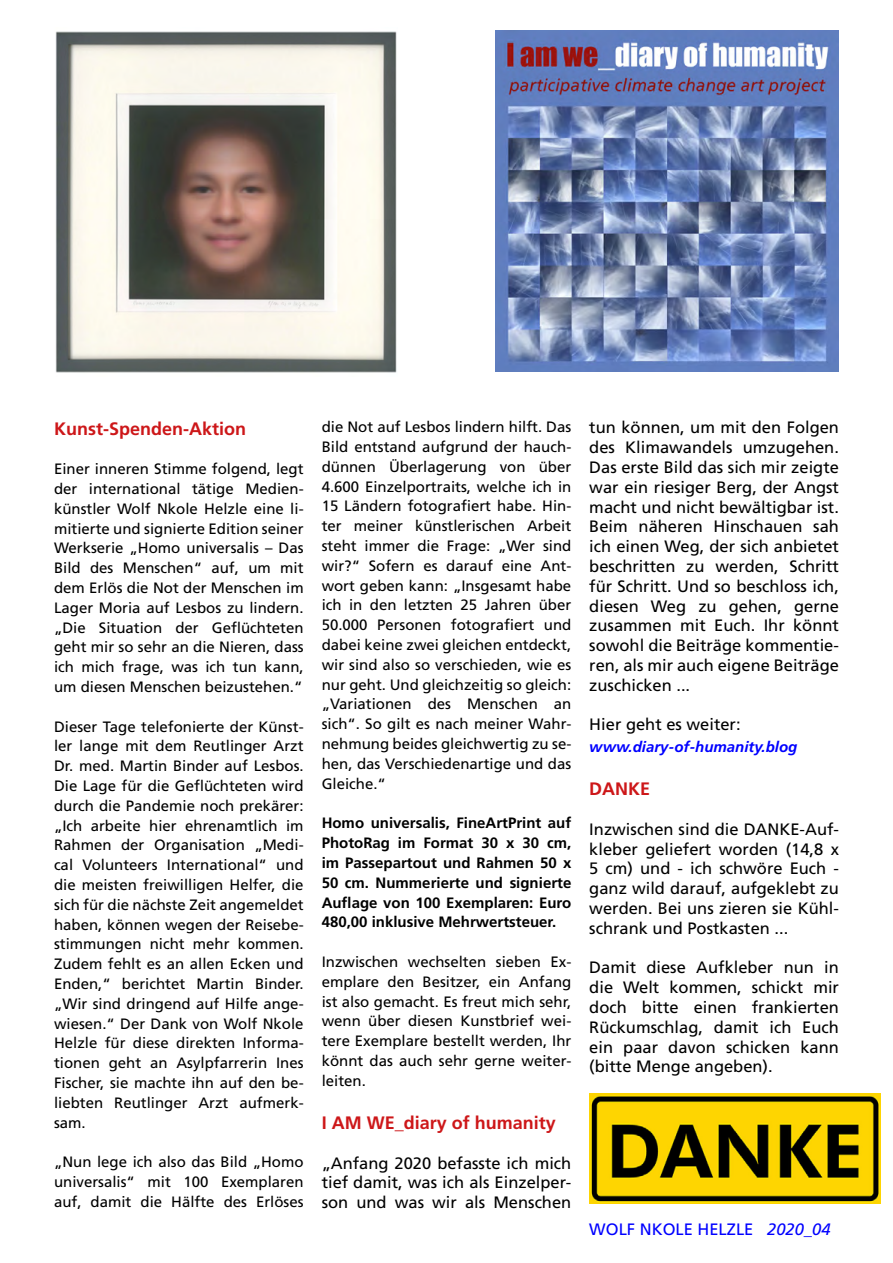
<style>
.page{position:relative;width:893px;height:1263px;background:#fff}
.page>*{position:absolute;margin:0;border:0;box-sizing:border-box;transform-origin:0 0}
.t1{font:700 18px "Frutiger";color:#cd1719}
.t2{font:16.5px/19.8px "Frutiger";color:#000;text-align:justify}
.t3{font:16.5px "Frutiger";color:#00f}
.t4{font:15px/19.8px "Frutiger";color:#000;text-align:justify}
.t5{font:700 15px/19.8px "Frutiger";color:#000;text-align:justify}
.t6{font:italic 700 15px "Frutiger";color:#00f}
.s1{font-style:italic}
</style>
<div class="page">
<img style="left:496px;top:31px;width:343px;height:341px">
<img style="left:589px;top:1093px;width:291px;height:111px">
<img style="left:55px;top:31px;width:342px;height:342px">
<p class="t1" style="left:54px;top:418px;width:194px">Kunst-Spenden-Aktion</p>
<p class="t4" style="left:54px;top:459px;width:251px">Einer inneren Stimme folgend, legt der international tätige Medien&shy;künstler Wolf Nkole Helzle eine li&shy;mitierte und signierte Edition seiner Werkserie „Homo universalis – Das Bild des Menschen“ auf, um mit dem Erlös die Not der Menschen im Lager Moria auf Lesbos zu lindern. „Die Situation der Geflüchteten geht mir so sehr an die Nieren, dass ich mich frage, was ich tun kann, um diesen Menschen beizustehen.“</p>
<p class="t4" style="left:54px;top:716px;width:251px">Dieser Tage telefonierte der Künst&shy;ler lange mit dem Reutlinger Arzt Dr. med. Martin Binder auf Lesbos.<br>Die Lage für die Geflüchteten wird durch die Pandemie noch prekärer: „Ich arbeite hier ehrenamtlich im Rahmen der Organisation „Medi&shy;cal Volunteers International“ und die meisten freiwilligen Helfer, die sich für die nächste Zeit angemeldet haben, können wegen der Reisebe&shy;stimmungen nicht mehr kommen.<br>Zudem fehlt es an allen Ecken und Enden,“ berichtet Martin Binder. „Wir sind dringend auf Hilfe ange&shy;wiesen.“ Der Dank von Wolf Nkole Helzle für diese direkten Informa&shy;tionen geht an Asylpfarrerin Ines Fischer, sie machte ihn auf den be&shy;liebten Reutlinger Arzt aufmerk&shy;sam.</p>
<p class="t4" style="left:54px;top:1152px;width:251px">„Nun lege ich also das Bild „Homo universalis“ mit 100 Exemplaren auf, damit die Hälfte des Erlöses</p>
<p class="t4" style="left:322px;top:417px;width:251px">die Not auf Lesbos lindern hilft. Das Bild entstand aufgrund der hauch&shy;dünnen Überlagerung von über 4.600 Einzelportraits, welche ich in 15 Ländern fotografiert habe. Hin&shy;ter meiner künstlerischen Arbeit steht immer die Frage: „Wer sind wir?“ Sofern es darauf eine Ant&shy;wort geben kann: „Insgesamt habe ich in den letzten 25 Jahren über 50.000 Personen fotografiert und dabei keine zwei gleichen entdeckt, wir sind also so verschieden, wie es nur geht. Und gleichzeitig so gleich: „Variationen des Menschen an sich“. So gilt es nach meiner Wahr&shy;nehmung beides gleichwertig zu se&shy;hen, das Verschiedenartige und das Gleiche.“</p>
<p class="t5" style="left:322px;top:813px;width:251px">Homo universalis, FineArtPrint auf PhotoRag im Format 30 x 30 cm, im Passepartout und Rahmen 50 x 50 cm. Nummerierte und signierte Auflage von 100 Exemplaren: Euro 480,00 inklusive Mehrwertsteuer.</p>
<p class="t4" style="left:322px;top:952px;width:251px">Inzwischen wechselten sieben Ex&shy;emplare den Besitzer, ein Anfang ist also gemacht. Es freut mich sehr, wenn über diesen Kunstbrief wei&shy;tere Exemplare bestellt werden, Ihr könnt das auch sehr gerne weiter&shy;leiten.</p>
<p class="t1" style="left:322px;top:1112px;width:236px">I AM WE_diary of humanity</p>
<p class="t2" style="left:322px;top:1153px;width:251px">„Anfang 2020 befasste ich mich tief damit, was ich als Einzelper&shy;son und was wir als Menschen</p>
<p class="t2" style="left:589px;top:418px;width:251px">tun können, um mit den Folgen des Klimawandels umzugehen.<br>Das erste Bild das sich mir zeigte war ein riesiger Berg, der Angst macht und nicht bewältigbar ist.<br>Beim näheren Hinschauen sah ich einen Weg, der sich anbietet beschritten zu werden, Schritt für Schritt. Und so beschloss ich, diesen Weg zu gehen, gerne zusammen mit Euch. Ihr könnt sowohl die Beiträge kommentie&shy;ren, als mir auch eigene Beiträge zuschicken ...</p>
<p class="t2" style="left:589px;top:715px;width:153px">Hier geht es weiter:</p>
<p class="t6" style="left:589px;top:738px;width:210px">www.diary-of-humanity.blog</p>
<p class="t1" style="left:589px;top:778px;width:63px">DANKE</p>
<p class="t2" style="left:589px;top:819px;width:251px">Inzwischen sind die DANKE-Auf&shy;kleber geliefert worden (14,8 x 5 cm) und - ich schwöre Euch - ganz wild darauf, aufgeklebt zu werden. Bei uns zieren sie Kühl&shy;schrank und Postkasten ...</p>
<p class="t2" style="left:589px;top:958px;width:251px">Damit diese Aufkleber nun in die Welt kommen, schickt mir doch bitte einen frankierten Rückumschlag, damit ich Euch ein paar davon schicken kann (bitte Menge angeben).</p>
<p class="t3" style="left:589px;top:1220px;width:243px">WOLF NKOLE HELZLE <span class="s1">2020_04</span></p>
</div>
